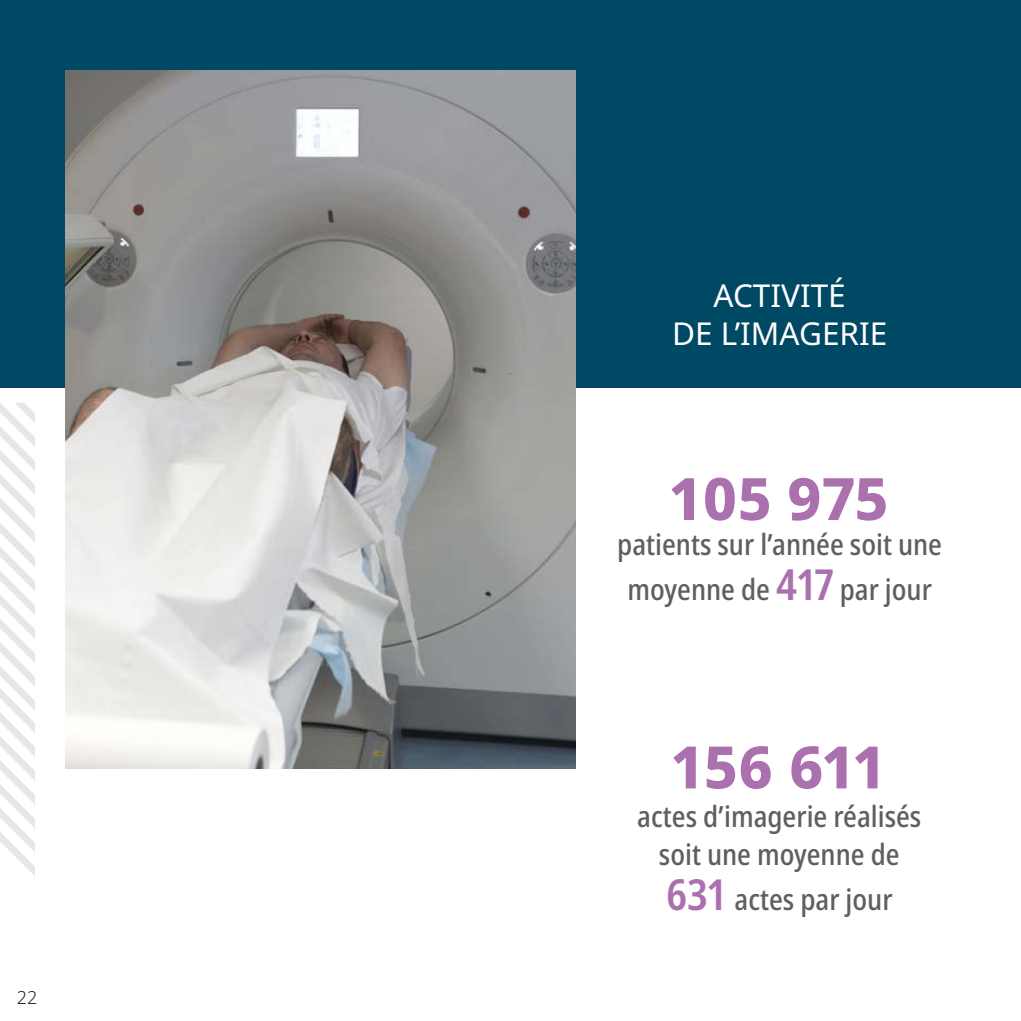
<style>
.page{position:relative;width:1021px;height:1021px;background:#fff}
.page>*{position:absolute;margin:0;border:0;box-sizing:border-box;transform-origin:0 0}
.Titre_à_droite{font:800 58.5px "Noto Sans";color:#ab70ae}
.Titre_à_droite-2{font:31.5px "Noto Sans";color:#fff}
.Titre_à_droite-3{font:500 condensed 29.25px/45px "Noto Sans";color:#5f5f5f;text-align:center}
.t1{font:300 18px "Noto Sans";color:#231f20}
.s1{font-weight:600;font-size:42.75px;color:#ab70ae}
</style>
<div class="page">
<div style="left:0;top:0;width:1020px;height:387px;background:#004964"></div>
<img style="left:66px;top:70px;width:509px;height:698px">
<svg style="left:0;top:402px;width:35px;height:474px"></svg>
<p class="t1" style="left:17px;top:984px;width:22px">22</p>
<p class="Titre_à_droite-2" style="left:713px;top:273px;width:134px">ACTIVITÉ</p>
<p class="Titre_à_droite-2" style="left:672px;top:311px;width:217px">DE L’IMAGERIE</p>
<p class="Titre_à_droite" style="left:671px;top:456px;width:219px">105 975</p>
<p class="Titre_à_droite-3" style="left:617px;top:523px;width:326px">patients sur l’année soit une moyenne de <span class="s1">417</span> par jour</p>
<p class="Titre_à_droite" style="left:673px;top:724px;width:214px">156 611</p>
<p class="Titre_à_droite-3" style="left:637px;top:794px;width:285px">actes d’imagerie réalisés</p>
<p class="Titre_à_droite-3" style="left:659px;top:832px;width:242px">soit une moyenne de</p>
<p class="Titre_à_droite-3" style="left:666px;top:877px;width:228px"><span class="s1">631</span> actes par jour</p>
</div>
